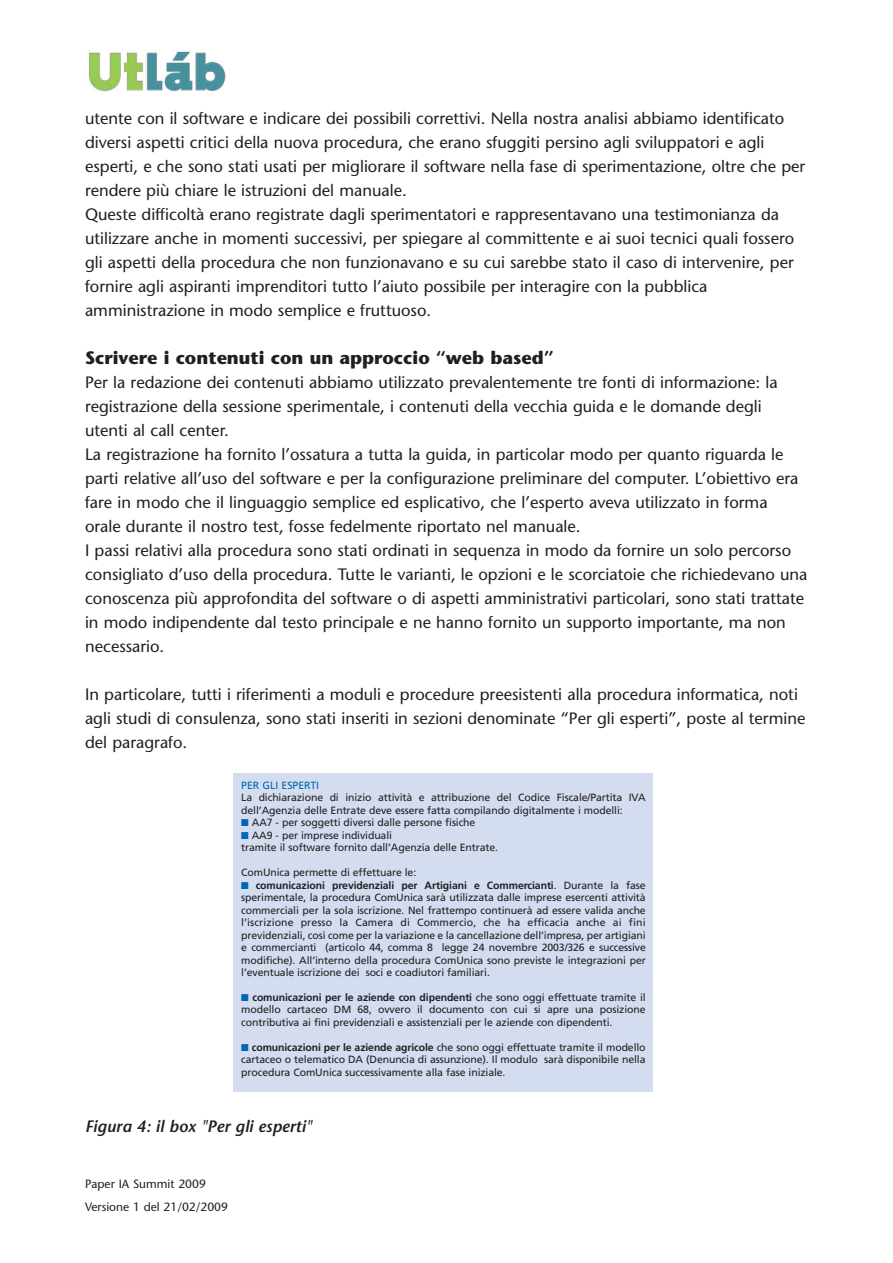
<style>
.page{position:relative;width:893px;height:1263px;background:#fff}
.page>*{position:absolute;margin:0;border:0;box-sizing:border-box;transform-origin:0 0}
.t1{font:700 18px "Stone Sans";color:#231f20}
.t2{font:16.5px/24px "Stone Sans";color:#231f20}
.t3{font:italic 600 16.5px "Stone Sans";color:#231f20}
.t4{font:12px/22.5px "Stone Sans";color:#231f20}
.t5{font:10.5px/12.5px "Frutiger";letter-spacing:-.01em;color:#231f20;text-align:justify}
.t6{font:10.5px "Frutiger";color:#0166b3}
.s1{color:#0166b3}
.s2{font-weight:700}
</style>
<div class="page">
<img style="left:89px;top:50px;width:137px;height:41px">
<div style="left:233px;top:773px;width:420px;height:319px;background:#d4ddef"></div>
<p class="t2" style="left:85px;top:108px;width:722px">utente con il software e indicare dei possibili correttivi. Nella nostra analisi abbiamo identificato diversi aspetti critici della nuova procedura, che erano sfuggiti persino agli sviluppatori e agli esperti, e che sono stati usati per migliorare il software nella fase di sperimentazione, oltre che per rendere più chiare le istruzioni del manuale.<br>Queste difficoltà erano registrate dagli sperimentatori e rappresentavano una testimonianza da utilizzare anche in momenti successivi, per spiegare al committente e ai suoi tecnici quali fossero gli aspetti della procedura che non funzionavano e su cui sarebbe stato il caso di intervenire, per fornire agli aspiranti imprenditori tutto l’aiuto possibile per interagire con la pubblica amministrazione in modo semplice e fruttuoso.</p>
<p class="t1" style="left:85px;top:351px;width:470px">Scrivere i contenuti con un approccio “web based”</p>
<p class="t2" style="left:85px;top:372px;width:724px">Per la redazione dei contenuti abbiamo utilizzato prevalentemente tre fonti di informazione: la registrazione della sessione sperimentale, i contenuti della vecchia guida e le domande degli utenti al call center.<br>La registrazione ha fornito l’ossatura a tutta la guida, in particolar modo per quanto riguarda le parti relative all’uso del software e per la configurazione preliminare del computer. L’obiettivo era fare in modo che il linguaggio semplice ed esplicativo, che l’esperto aveva utilizzato in forma orale durante il nostro test, fosse fedelmente riportato nel manuale.<br>I passi relativi alla procedura sono stati ordinati in sequenza in modo da fornire un solo percorso consigliato d’uso della procedura. Tutte le varianti, le opzioni e le scorciatoie che richiedevano una conoscenza più approfondita del software o di aspetti amministrativi particolari, sono stati trattate in modo indipendente dal testo principale e ne hanno fornito un supporto importante, ma non necessario.</p>
<p class="t2" style="left:85px;top:684px;width:722px">In particolare, tutti i riferimenti a moduli e procedure preesistenti alla procedura informatica, noti agli studi di consulenza, sono stati inseriti in sezioni denominate “Per gli esperti”, poste al termine del paragrafo.</p>
<p class="t6" style="left:241px;top:781px;width:79px">PER GLI ESPERTI</p>
<p class="t5" style="left:241px;top:792px;width:406px">La dichiarazione di inizio attività e attribuzione del Codice Fiscale/Partita IVA dell’Agenzia delle Entrate deve essere fatta compilando digitalmente i modelli:</p>
<p class="t5" style="left:241px;top:817px;width:236px"><span class="s1">■</span> AA7 - per soggetti diversi dalle persone fisiche</p>
<p class="t5" style="left:241px;top:829px;width:258px"><span class="s1">■</span> AA9 - per imprese individuali<br>tramite il software fornito dall’Agenzia delle Entrate.</p>
<p class="t5" style="left:241px;top:867px;width:177px">ComUnica permette di effettuare le:</p>
<p class="t5" style="left:241px;top:879px;width:406px"><span class="s1">■</span> <span class="s2">comunicazioni previdenziali per Artigiani e Commercianti</span>. Durante la fase sperimentale, la procedura ComUnica sarà utilizzata dalle imprese esercenti attività commerciali per la sola iscrizione. Nel frattempo continuerà ad essere valida anche l’iscrizione presso la Camera di Commercio, che ha efficacia anche ai fini previdenziali, così come per la variazione e la cancellazione dell’impresa, per artigiani e commercianti (articolo 44, comma 8 legge 24 novembre 2003/326 e successive modifiche). All’interno della procedura ComUnica sono previste le integrazioni per l’eventuale iscrizione dei soci e coadiutori familiari.</p>
<p class="t5" style="left:241px;top:992px;width:406px"><span class="s1">■</span> <span class="s2">comunicazioni per le aziende con dipendenti</span> che sono oggi effettuate tramite il modello cartaceo DM 68, ovvero il documento con cui si apre una posizione contributiva ai fini previdenziali e assistenziali per le aziende con dipendenti.</p>
<p class="t5" style="left:241px;top:1042px;width:406px"><span class="s1">■</span> <span class="s2">comunicazioni per le aziende agricole</span> che sono oggi effettuate tramite il modello cartaceo o telematico DA (Denuncia di assunzione). Il modulo sarà disponibile nella procedura ComUnica successivamente alla fase iniziale.</p>
<p class="t3" style="left:85px;top:1120px;width:228px">Figura 4: il box "Per gli esperti"</p>
<p class="t4" style="left:85px;top:1174px;width:144px">Paper IA Summit 2009<br>Versione 1 del 21/02/2009</p>
</div>
